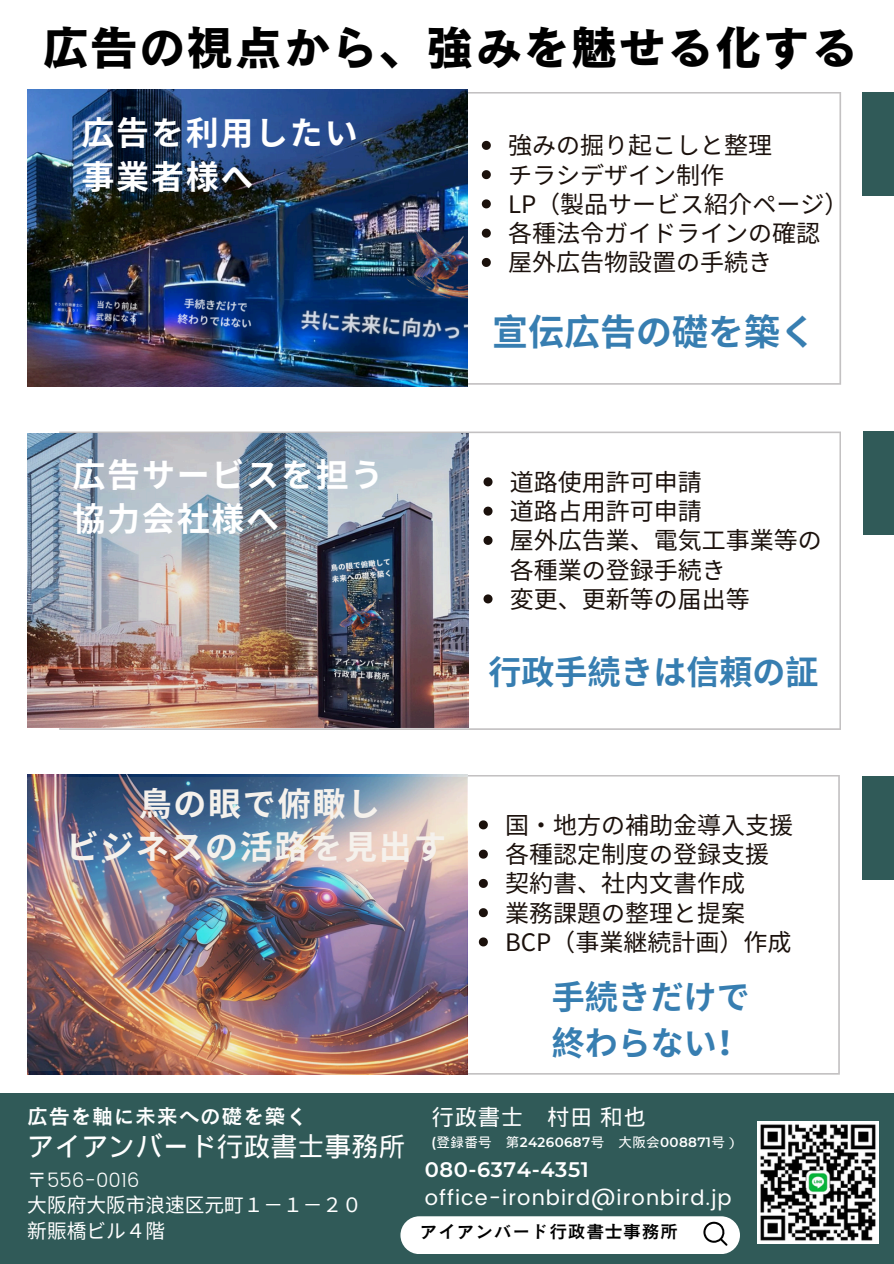
<style>
.page{position:relative;width:894px;height:1264px;background:#fff}
.page>*{position:absolute;margin:0;border:0;box-sizing:border-box;transform-origin:0 0}
.t1{font:48px "Canva Cezanne Pro N B";color:#000}
.t2{font:700 36px "Noto Sans CJ Ksc";color:#377eb1}
.t3{font:700 33px/43.8px "Noto Sans JP";letter-spacing:.05em;color:#fff}
.t4{font:700 33px/46.2px "Noto Sans CJ Ksc";color:#377eb1}
.t5{font:27px "Wen Quan Yi Micro Hei";color:#fff}
.t6{font:24px/29.2px "Noto Sans JP";color:#1b110c}
.t7{font:22.5px "Wen Quan Yi Micro Hei";letter-spacing:.025em;color:#fff}
.t8{font:21px "Poppins";letter-spacing:.05em;color:#fff}
.t9{font:600 21px "Montserrat";letter-spacing:.025em;color:#fff}
.t10{font:21px "Canva Cezanne Pro N DB";letter-spacing:.025em;color:#fff}
.t11{font:19.65px/25.8px "Noto Sans CJ Ksc";color:#fff}
.t12{font:17.85px "Canva Cezanne Pro N DB";letter-spacing:.04em;color:#000}
.t13{font:600 13.5px "Montserrat";letter-spacing:.025em;color:#fff}
.s1{font-family:"Poppins";font-weight:300}
.s2{font-family:"Wen Quan Yi Micro Hei";font-weight:400}
</style>
<div class="page">
<svg style="left:467px;top:92px;width:373px;height:293px"></svg>
<svg style="left:59px;top:431px;width:781px;height:299px"></svg>
<div style="left:862px;top:431px;width:31px;height:104px;background:#305a58"></div>
<svg style="left:467px;top:775px;width:372px;height:299px"></svg>
<div style="left:0;top:1092px;width:893px;height:171px;background:#305a58"></div>
<div style="left:862px;top:92px;width:31px;height:104px;background:#305a58"></div>
<div style="left:862px;top:776px;width:31px;height:104px;background:#305a58"></div>
<img style="left:757px;top:1121px;width:121px;height:122px">
<div style="left:400px;top:1216px;width:339px;height:37px;background:#fff;border-radius:19px"></div>
<svg style="left:703px;top:1221px;width:24px;height:24px"></svg>
<img style="left:27px;top:89px;width:440px;height:297px">
<img style="left:27px;top:775px;width:440px;height:299px">
<img style="left:27px;top:433px;width:439px;height:294px">
<svg style="left:483px;top:477px;width:9px;height:9px"></svg>
<svg style="left:483px;top:506px;width:9px;height:9px"></svg>
<svg style="left:483px;top:536px;width:9px;height:9px"></svg>
<svg style="left:483px;top:594px;width:9px;height:9px"></svg>
<svg style="left:481px;top:141px;width:9px;height:9px"></svg>
<svg style="left:481px;top:170px;width:9px;height:9px"></svg>
<svg style="left:481px;top:199px;width:9px;height:9px"></svg>
<svg style="left:481px;top:229px;width:9px;height:9px"></svg>
<svg style="left:481px;top:258px;width:9px;height:9px"></svg>
<svg style="left:478px;top:820px;width:9px;height:9px"></svg>
<svg style="left:478px;top:849px;width:9px;height:9px"></svg>
<svg style="left:478px;top:878px;width:9px;height:9px"></svg>
<svg style="left:478px;top:908px;width:9px;height:9px"></svg>
<svg style="left:478px;top:937px;width:9px;height:9px"></svg>
<img style="left:27px;top:777px;width:440px;height:293px">
<p class="t1" style="left:42px;top:23px;width:817px">広告の視点から、強みを魅せる化する</p>
<h2 class="t3" style="left:81px;top:110px;width:277px">広告を利用したい事業者様へ</h2>
<p class="t3" style="left:73px;top:451px;width:312px">広告サービスを担う協力会社様へ</p>
<p class="t3" style="left:139px;top:780px;width:243px">鳥の眼で俯瞰し</p>
<p class="t3" style="left:66px;top:823px;width:382px">ビジネスの活路を見出す</p>
<h2 class="t6" style="left:508px;top:130px;width:265px">強みの掘り起こしと整理</h2>
<p class="t6" style="left:508px;top:159px;width:217px">チラシデザイン制作</p>
<h2 class="t6" style="left:508px;top:188px;width:342px">LP（製品サービス紹介ページ）</h2>
<p class="t6" style="left:508px;top:217px;width:313px">各種法令ガイドラインの確認</p>
<p class="t6" style="left:508px;top:247px;width:265px">屋外広告物設置の手続き</p>
<p class="t2" style="left:492px;top:303px;width:326px">宣伝広告の礎を築く</p>
<p class="t6" style="left:509px;top:466px;width:193px">道路使用許可申請</p>
<p class="t6" style="left:509px;top:495px;width:193px">道路占用許可申請</p>
<p class="t6" style="left:509px;top:524px;width:313px">屋外広告業、電気工事業等の各種業の登録手続き</p>
<p class="t6" style="left:509px;top:583px;width:241px">変更、更新等の届出等</p>
<h3 class="t4" style="left:488px;top:646px;width:331px">行政手続きは信頼の証</h3>
<h2 class="t6" style="left:505px;top:809px;width:289px">国・地方の補助金導入支援</h2>
<p class="t6" style="left:505px;top:838px;width:265px">各種認定制度の登録支援</p>
<h2 class="t6" style="left:505px;top:867px;width:241px">契約書、社内文書作成</h2>
<h2 class="t6" style="left:505px;top:897px;width:241px">業務課題の整理と提案</h2>
<h5 class="t6" style="left:505px;top:926px;width:288px">BCP（事業継続計画）作成</h5>
<h5 class="t4" style="left:551px;top:972px;width:199px">手続きだけで終わらない！</h5>
<h6 class="t10" style="left:27px;top:1105px;width:281px">広告を軸に未来への礎を築く</h6>
<p class="t5" style="left:27px;top:1131px;width:380px">アイアンバード行政書士事務所</p>
<p class="t11" style="left:27px;top:1165px;width:336px">〒<span class="s1">556-0016<br></span>大阪府大阪市浪速区元町１－１－２０新賑橋ビル４階</p>
<p class="t7" style="left:431px;top:1103px;width:216px">行政書士 村田和也</p>
<p class="t13" style="left:431px;top:1133px;width:309px">(<span class="s2">登録番号 第</span>24260687<span class="s2">号 大阪会</span>008871<span class="s2">号）</span></p>
<p class="t9" style="left:424px;top:1156px;width:166px">080-6374-4351</p>
<p class="t8" style="left:424px;top:1185px;width:308px">office-ironbird@ironbird.jp</p>
<p class="t12" style="left:420px;top:1222px;width:260px">アイアンバード行政書士事務所</p>
</div>
